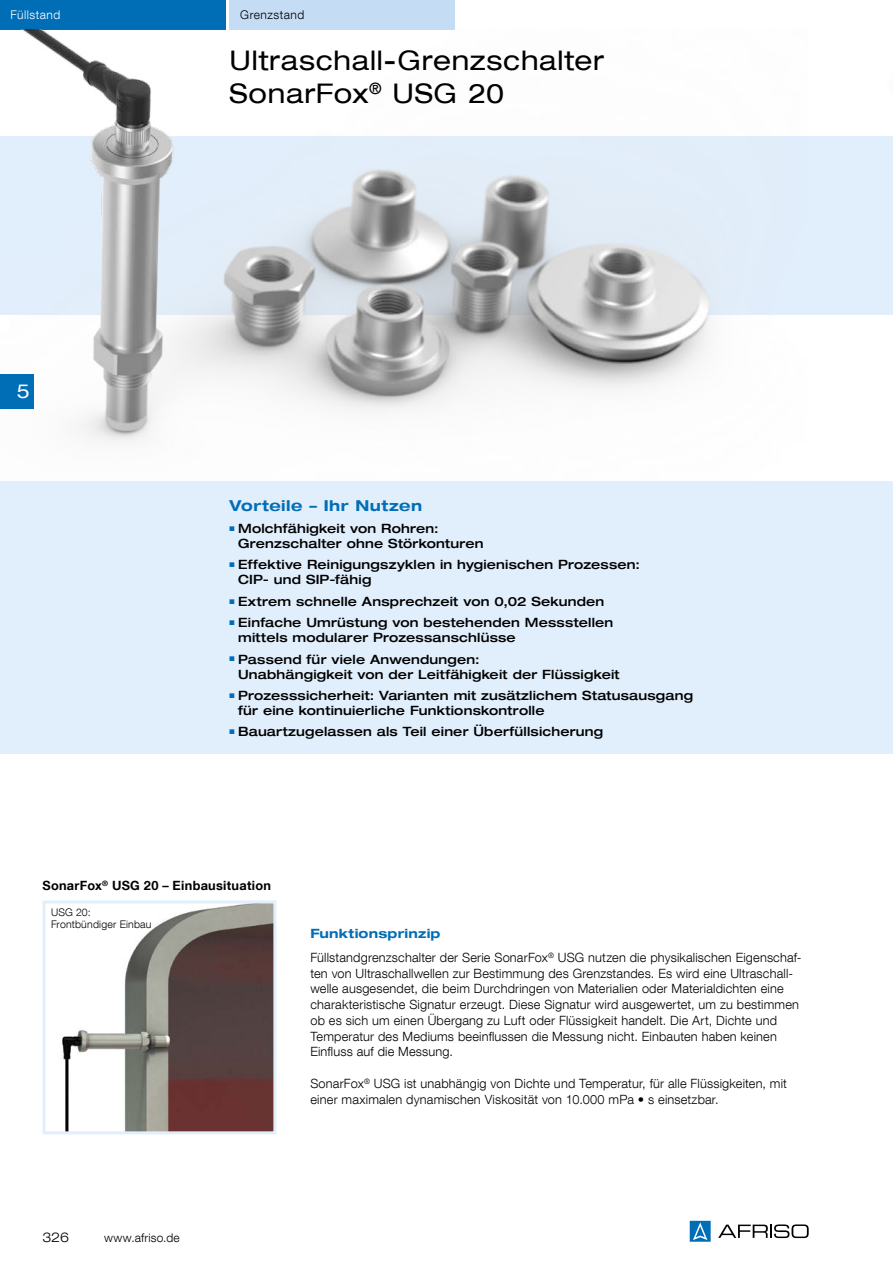
<style>
.page{position:relative;width:893px;height:1263px;background:#fff}
.page>*{position:absolute;margin:0;border:0;box-sizing:border-box;transform-origin:0 0}
.t1{font:expanded 27px/33px "Helvetica Neue LT Com";letter-spacing:.025em;color:#000}
.t2{font:expanded 19.5px "Helvetica Neue LT Com";color:#fff}
.t3{font:700 expanded 15px "Helvetica Neue LT Com";letter-spacing:.035em;color:#006eb7}
.t4{font:300 expanded 13.5px "Helvetica Neue LT Com";color:#000}
.t5{font:300 12.75px/15.8px "Helvetica Neue LT Com";letter-spacing:.015em;color:#000}
.t6{font:500 expanded 12.75px/15px "Helvetica Neue LT Com";letter-spacing:.015em;color:#000}
.t7{font:700 12.75px "Helvetica Neue LT Com";letter-spacing:.02em;color:#000}
.t8{font:700 expanded 12.75px "Helvetica Neue LT Com";letter-spacing:.015em;color:#006eb7}
.t9{font:300 12px "Helvetica Neue LT Com";letter-spacing:.02em;color:#000}
.t10{font:300 12px "Helvetica Neue LT Com";letter-spacing:.04em;color:#000}
.t11{font:300 12px "Helvetica Neue LT Com";letter-spacing:.04em;color:#fff}
.t12{font:300 10.5px/12px "Helvetica Neue LT Com";letter-spacing:.02em;color:#000}
.t13{font:6.75px "Zapf Dingbats ITC";color:#006eb7}
</style>
<div class="page">
<div style="left:0;top:136px;width:893px;height:179px;background:#e1eefb"></div>
<div style="left:0;top:0;width:225px;height:30px;background:#006eb7"></div>
<div style="left:230px;top:0;width:225px;height:30px;background:#c4dcf4"></div>
<svg style="left:718px;top:1224px;width:91px;height:14px"></svg>
<svg style="left:690px;top:1221px;width:21px;height:21px"></svg>
<img style="left:0;top:30px;width:710px;height:412px">
<img style="left:62px;top:904px;width:210px;height:226px">
<div style="left:43px;top:900px;width:233px;height:234px;border:3px solid #e1eefb"></div>
<div style="left:0;top:481px;width:893px;height:272px;background:#e1eefb"></div>
<div style="left:884px;top:60px;width:9px;height:295px;background:#000;opacity:.4"></div>
<div style="left:0;top:374px;width:34px;height:34px;background:#006eb7"></div>
<p class="t11" style="left:11px;top:7px;width:51px">Füllstand</p>
<p class="t10" style="left:240px;top:7px;width:66px">Grenzstand</p>
<h1 class="t1" style="left:230px;top:43px;width:376px">Ultraschall-Grenzschalter<br>SonarFox<sup>®</sup> USG 20</h1>
<h2 class="t2" style="left:17px;top:379px;width:15px">5</h2>
<p class="t3" style="left:230px;top:495px;width:194px">Vorteile – Ihr Nutzen</p>
<p class="t6" style="left:238px;top:520px;width:247px;text-indent:-9px"><sup>■</sup> Molchfähigkeit von Rohren:<br>Grenzschalter ohne Störkonturen</p>
<p class="t6" style="left:238px;top:557px;width:403px;text-indent:-9px"><sup>■</sup> Effektive Reinigungszyklen in hygienischen Prozessen:<br>CIP- und SIP-fähig</p>
<p class="t13" style="left:235px;top:598px;width:3px">■</p>
<p class="t13" style="left:235px;top:525px;width:3px">■</p>
<p class="t6" style="left:230px;top:593px;width:376px"><sup>■</sup> Extrem schnelle Ansprechzeit von 0,02 Sekunden</p>
<p class="t13" style="left:235px;top:619px;width:3px">■</p>
<p class="t6" style="left:238px;top:615px;width:377px;text-indent:-9px"><sup>■</sup> Einfache Umrüstung von bestehenden Messstellen mittels modularer Prozessanschlüsse</p>
<p class="t6" style="left:238px;top:651px;width:383px;text-indent:-9px"><sup>■</sup> Passend für viele Anwendungen:<br>Unabhängigkeit von der Leitfähigkeit der Flüssigkeit</p>
<p class="t13" style="left:235px;top:692px;width:3px">■</p>
<p class="t6" style="left:238px;top:687px;width:457px;text-indent:-9px"><sup>■</sup> Prozesssicherheit: Varianten mit zusätzlichem Statusausgang für eine kontinuierliche Funktionskontrolle</p>
<p class="t6" style="left:230px;top:724px;width:375px"><sup>■</sup> Bauartzugelassen als Teil einer Überfüllsicherung</p>
<p class="t7" style="left:43px;top:877px;width:230px">SonarFox<sup>®</sup> USG 20 – Einbausituation</p>
<p class="t12" style="left:51px;top:906px;width:102px">USG 20:<br>Frontbündiger Einbau</p>
<p class="t8" style="left:310px;top:925px;width:132px">Funktionsprinzip</p>
<p class="t5" style="left:310px;top:949px;width:493px">Füllstandgrenzschalter der Serie SonarFox<sup>®</sup> USG nutzen die physikalischen Eigenschaf&shy;ten von Ultraschallwellen zur Bestimmung des Grenzstandes. Es wird eine Ultraschall&shy;welle ausgesendet, die beim Durchdringen von Materialien oder Materialdichten eine charakteristische Signatur erzeugt. Diese Signatur wird ausgewertet, um zu bestimmen ob es sich um einen Übergang zu Luft oder Flüssigkeit handelt. Die Art, Dichte und Temperatur des Mediums beeinflussen die Messung nicht. Einbauten haben keinen Einfluss auf die Messung.</p>
<p class="t5" style="left:310px;top:1075px;width:478px">SonarFox<sup>®</sup> USG ist unabhängig von Dichte und Temperatur, für alle Flüssigkeiten, mit einer maximalen dynamischen Viskosität von 10.000 mPa • s einsetzbar.</p>
<p class="t4" style="left:43px;top:1228px;width:28px">326</p>
<p class="t9" style="left:104px;top:1230px;width:77px">www.afriso.de</p>
</div>
